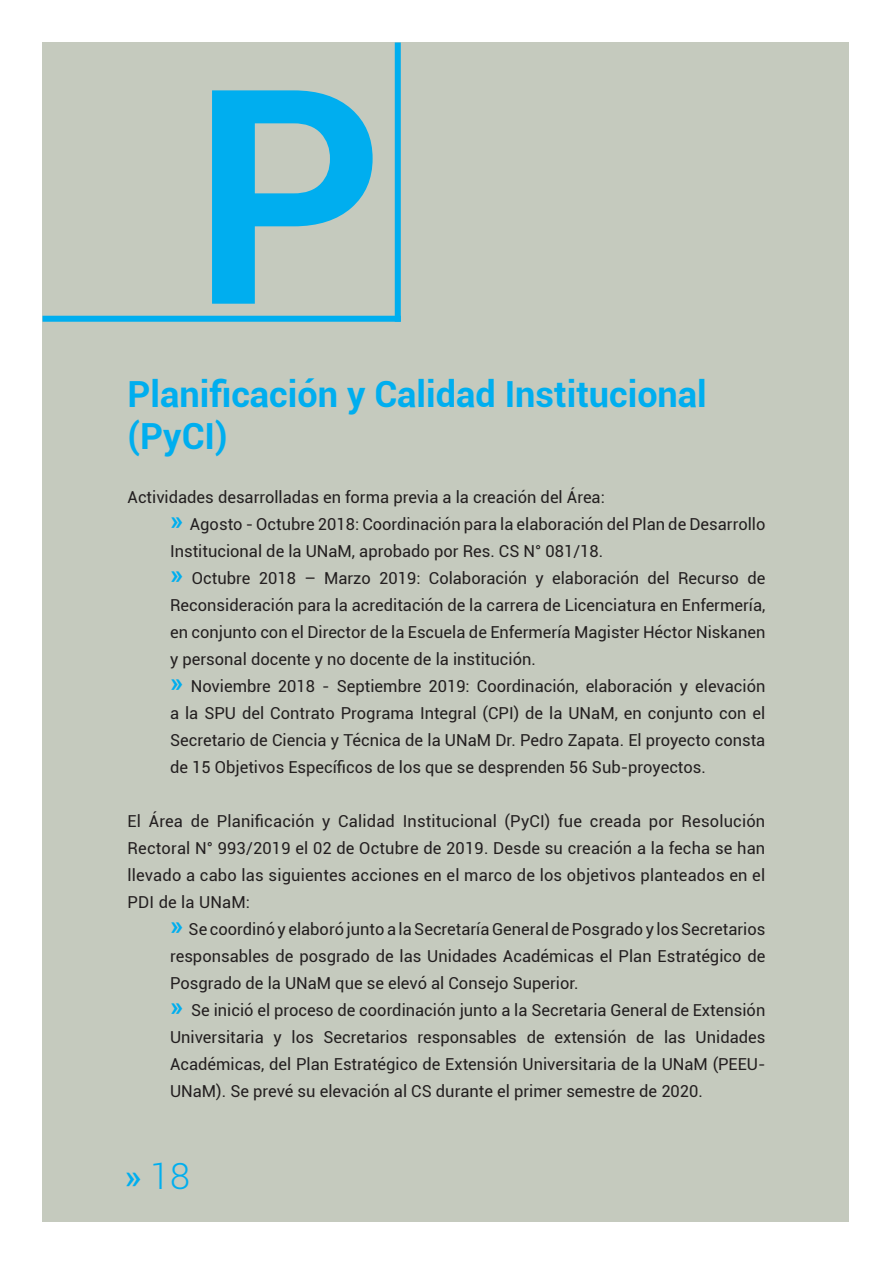
<style>
.page{position:relative;width:893px;height:1263px;background:#fff}
.page>*{position:absolute;margin:0;border:0;box-sizing:border-box;transform-origin:0 0}
.t1{font:700 300px "Roboto";color:#00aeef}
.t2{font:700 36px/42px "Roboto";color:#00aeef}
.t3{font:300 36px "Roboto";color:#00aeef}
.t4{font:16.5px/27px "Roboto";color:#231f20}
.s1{font-weight:700;font-size:27px;color:#00aeef}
.s2{font-weight:400}
</style>
<div class="page">
<div style="left:43px;top:43px;width:806px;height:1178px;background:#c5cabe"></div>
<div style="left:43px;top:316px;width:358px;height:6px;background:#00aeef"></div>
<div style="left:395px;top:43px;width:6px;height:279px;background:#00aeef"></div>
<h1 class="t1" style="left:192px;top:-15px;width:193px">P</h1>
<h2 class="t2" style="left:128px;top:371px;width:581px">Planificación y Calidad Institucional (PyCI)</h2>
<p class="t4" style="left:170px;top:483px;width:597px;text-indent:-43px">Actividades desarrolladas en forma previa a la creación del Área:<br><span class="s1">»</span> Agosto - Octubre 2018: Coordinación para la elaboración del Plan de Desarrollo Institucional de la UNaM, aprobado por Res. CS N° 081/18.<br><span class="s1">»</span> Octubre 2018 – Marzo 2019: Colaboración y elaboración del Recurso de Reconsideración para la acreditación de la carrera de Licenciatura en Enfermería, en conjunto con el Director de la Escuela de Enfermería Magister Héctor Niskanen y personal docente y no docente de la institución.<br><span class="s1">»</span> Noviembre 2018 - Septiembre 2019: Coordinación, elaboración y elevación a la SPU del Contrato Programa Integral (CPI) de la UNaM, en conjunto con el Secretario de Ciencia y Técnica de la UNaM Dr. Pedro Zapata. El proyecto consta de 15 Objetivos Específicos de los que se desprenden 56 Sub-proyectos.</p>
<p class="t4" style="left:128px;top:807px;width:639px;text-align:justify">El Área de Planificación y Calidad Institucional (PyCI) fue creada por Resolución Rectoral N° 993/2019 el 02 de Octubre de 2019. Desde su creación a la fecha se han llevado a cabo las siguientes acciones en el marco de los objetivos planteados en el PDI de la UNaM:</p>
<p class="t4" style="left:170px;top:915px;width:597px"><span class="s1">»</span> Se coordinó y elaboró junto a la Secretaría General de Posgrado y los Secretarios responsables de posgrado de las Unidades Académicas el Plan Estratégico de Posgrado de la UNaM que se elevó al Consejo Superior.<br><span class="s1">»</span> Se inició el proceso de coordinación junto a la Secretaria General de Extensión Universitaria y los Secretarios responsables de extensión de las Unidades Académicas, del Plan Estratégico de Extensión Universitaria de la UNaM (PEEU-UNaM). Se prevé su elevación al CS durante el primer semestre de 2020.</p>
<h2 class="t3" style="left:124px;top:1151px;width:67px"><span class="s2">»</span> 18</h2>
</div>
